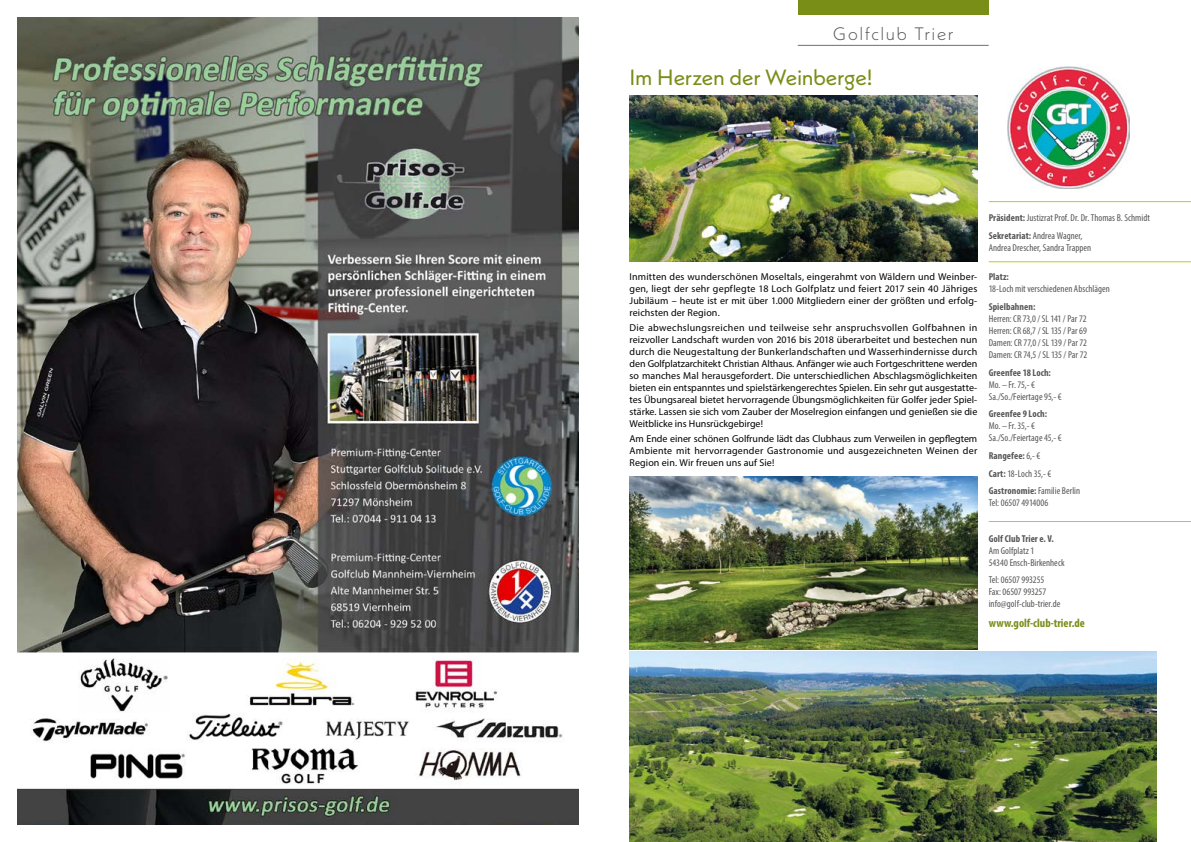
<style>
.page{position:relative;width:1191px;height:842px;background:#fff}
.page>*{position:absolute;margin:0;border:0;box-sizing:border-box;transform-origin:0 0}
.t1{font:22px "Neue Kabel";letter-spacing:-.01em;color:#788e17}
.t2{font:300 18px "Neue Kabel";letter-spacing:.085em;color:#575756}
.t3{font:700 condensed 12px "Myriad Pro";color:#788e17}
.t4{font:10px/12px "Myriad Pro";letter-spacing:.005em;color:#000;text-align:justify}
.t5{font:condensed 10px/12px "Myriad Pro";letter-spacing:.005em;color:#575756}
.t6{font:700 condensed 10px "Myriad Pro";letter-spacing:.005em;color:#575756}
.s1{font-weight:700}
</style>
<div class="page">
<img style="left:17px;top:17px;width:561px;height:808px">
<img style="left:629px;top:651px;width:528px;height:191px">
<img style="left:629px;top:95px;width:348px;height:166px">
<img style="left:629px;top:477px;width:348px;height:173px">
<img style="left:1007px;top:66px;width:122px;height:122px">
<hr style="left:988px;top:201px;width:203px;height:1px;background:#c1ce00">
<hr style="left:797px;top:45px;width:191px;height:1px;background:#706f6f">
<div style="left:797px;top:0;width:191px;height:14px;background:#788e17"></div>
<hr style="left:988px;top:521px;width:203px;height:1px;background:#c1ce00">
<hr style="left:988px;top:261px;width:203px;height:1px;background:#c1ce00">
<h2 class="t2" style="left:833px;top:22px;width:122px">Golfclub Trier</h2>
<h1 class="t1" style="left:629px;top:63px;width:244px">Im Herzen der Weinberge!</h1>
<p class="t4" style="left:629px;top:270px;width:349px">Inmitten des wunderschönen Moseltals, eingerahmt von Wäldern und Weinber&shy;gen, liegt der sehr gepflegte 18 Loch Golfplatz und feiert 2017 sein 40 Jähriges Jubiläum – heute ist er mit über 1.000 Mitgliedern einer der größten und erfolg&shy;reichsten der Region.</p>
<p class="t4" style="left:629px;top:321px;width:349px">Die abwechslungsreichen und teilweise sehr anspruchsvollen Golfbahnen in reizvoller Landschaft wurden von 2016 bis 2018 überarbeitet und bestechen nun durch die Neugestaltung der Bunkerlandschaften und Wasserhindernisse durch den Golfplatzarchitekt Christian Althaus. Anfänger wie auch Fortgeschrittene werden so manches Mal herausgefordert. Die unterschiedlichen Abschlagsmöglichkeiten bieten ein entspanntes und spielstärkengerechtes Spielen. Ein sehr gut ausgestatte&shy;tes Übungsareal bietet hervorragende Übungsmöglichkeiten für Golfer jeder Spiel&shy;stärke. Lassen sie sich vom Zauber der Moselregion einfangen und genießen sie die Weitblicke ins Hunsrückgebirge!</p>
<p class="t4" style="left:629px;top:432px;width:349px">Am Ende einer schönen Golfrunde lädt das Clubhaus zum Verweilen in gepflegtem Ambiente mit hervorragender Gastronomie und ausgezeichneten Weinen der Region ein. Wir freuen uns auf Sie!</p>
<p class="t5" style="left:988px;top:209px;width:163px;line-height:17.7px"><span class="s1">Präsident:</span> Justizrat Prof. Dr. Dr. Thomas B. Schmidt<br><span class="s1">Sekretariat:</span> Andrea Wagner,</p>
<p class="t5" style="left:988px;top:241px;width:104px">Andrea Drescher, Sandra Trappen</p>
<p class="t6" style="left:988px;top:271px;width:22px">Platz:</p>
<p class="t5" style="left:988px;top:283px;width:123px">18-Loch mit verschiedenen Abschlägen</p>
<p class="t6" style="left:988px;top:300px;width:48px">Spielbahnen:</p>
<p class="t5" style="left:988px;top:312px;width:100px;text-align:justify">Herren: CR 73,0 / SL 141 / Par 72<br>Herren: CR 68,7 / SL 135 / Par 69<br>Damen: CR 77,0 / SL 139 / Par 72<br>Damen: CR 74,5 / SL 135 / Par 72</p>
<p class="t6" style="left:988px;top:366px;width:64px">Greenfee 18 Loch:</p>
<p class="t5" style="left:988px;top:378px;width:75px">Mo. – Fr. 75,- €<br>Sa./So./Feiertage 95,- €</p>
<p class="t6" style="left:988px;top:408px;width:60px">Greenfee 9 Loch:</p>
<p class="t5" style="left:988px;top:420px;width:74px">Mo. – Fr. 35,- €<br>Sa./So./Feiertage 45,- €</p>
<p class="t5" style="left:988px;top:447px;width:93px;line-height:17.7px"><span class="s1">Rangefee:</span> 6,- €<br><span class="s1">Cart:</span> 18-Loch 35,- €<br><span class="s1">Gastronomie:</span> Familie Berlin</p>
<p class="t5" style="left:988px;top:497px;width:61px">Tel: 06507 4914006</p>
<p class="t6" style="left:988px;top:532px;width:67px">Golf Club Trier e. V.</p>
<p class="t5" style="left:988px;top:544px;width:77px">Am Golfplatz 1<br>54340 Ensch-Birkenheck</p>
<p class="t5" style="left:988px;top:574px;width:73px">Tel: 06507 993255<br>Fax: 06507 993257 info@golf-club-trier.de</p>
<p class="t3" style="left:988px;top:616px;width:98px">www.golf-club-trier.de</p>
</div>
